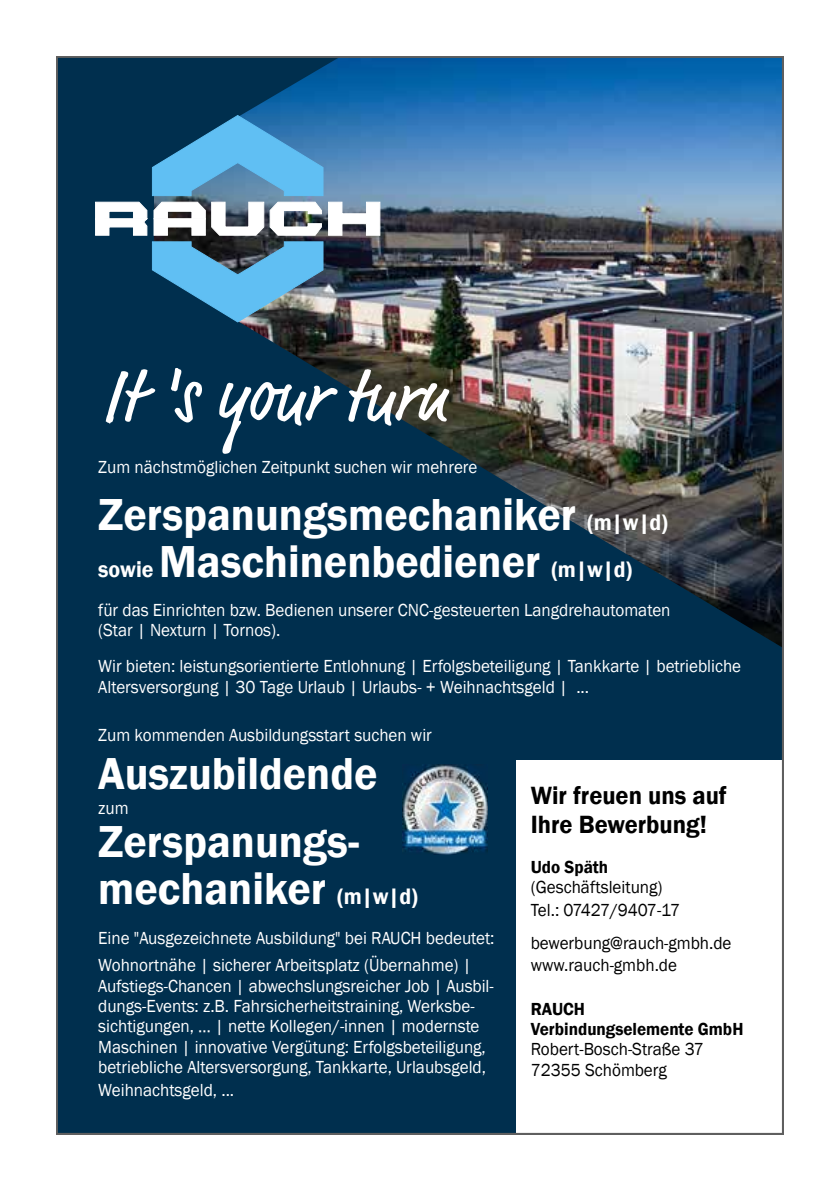
<style>
.page{position:relative;width:840px;height:1191px;background:#fff}
.page>*{position:absolute;margin:0;border:0;box-sizing:border-box;transform-origin:0 0}
.t1{font:76.8px "Market";color:#fff;scale:.95 1}
.t2{font:600 46px/47px "Franklin Gothic";color:#fff;scale:.95 1}
.t3{font:600 25.6px/29px "Franklin Gothic";color:#000;scale:.95 1}
.t4{font:18px/20.4px "Franklin Gothic";color:#fff;scale:.95 1}
.t5{font:18px/22.6px "Franklin Gothic";color:#000;scale:.95 1}
.t6{font:600 18px/20.4px "Franklin Gothic";color:#000;scale:.95 1}
.s1{font-size:23px}
</style>
<div class="page">
<img style="left:57px;top:57px;width:725px;height:1077px">
<img style="left:402px;top:764px;width:85px;height:90px">
<h1 class="t1" style="left:102px;top:350px;width:364px">It 's your turn</h1>
<p class="t4" style="left:98px;top:457px;width:400px">Zum nächstmöglichen Zeitpunkt suchen wir mehrere</p>
<h2 class="t2" style="left:98px;top:491px;width:601px">Zerspanungsmechaniker <span class="s1">(m|w|d) sowie</span> Maschinenbediener <span class="s1">(m|w|d)</span></h2>
<p class="t4" style="left:98px;top:600px;width:603px">für das Einrichten bzw. Bedienen unserer CNC-gesteuerten Langdrehautomaten (Star | Nexturn | Tornos).</p>
<p class="t4" style="left:98px;top:656px;width:678px">Wir bieten: leistungsorientierte Entlohnung | Erfolgsbeteiligung | Tankkarte | betriebliche<br>Altersversorgung | 30 Tage Urlaub | Urlaubs- + Weihnachtsgeld | ...</p>
<p class="t4" style="left:98px;top:725px;width:352px">Zum kommenden Ausbildungsstart suchen wir</p>
<h2 class="t2" style="left:98px;top:750px;width:295px">Auszubildende</h2>
<p class="t4" style="left:98px;top:798px;width:34px">zum</p>
<h2 class="t2" style="left:98px;top:819px;width:338px">Zerspanungs&shy;mechaniker <span class="s1">(m|w|d)</span></h2>
<p class="t4" style="left:98px;top:924px;width:418px;line-height:28px">Eine "Ausgezeichnete Ausbildung" bei RAUCH bedeutet:<br>Wohnortnähe | sicherer Arbeitsplatz (Übernahme) |</p>
<p class="t4" style="left:98px;top:976px;width:418px">Aufstiegs-Chancen | abwechslungsreicher Job | Ausbil&shy;dungs-Events: z.B. Fahrsicherheitstraining, Werksbe&shy;sichtigungen, … | nette Kollegen/-innen | modernste Maschinen | innovative Vergütung: Erfolgsbeteiligung, betriebliche Altersversorgung, Tankkarte, Urlaubsgeld,</p>
<p class="t4" style="left:98px;top:1080px;width:145px">Weihnachtsgeld, ...</p>
<h3 class="t3" style="left:530px;top:781px;width:208px">Wir freuen uns auf<br>Ihre Bewerbung!</h3>
<p class="t6" style="left:530px;top:856px;width:83px">Udo Späth</p>
<p class="t5" style="left:530px;top:876px;width:159px">(Geschäftsleitung)<br>Tel.: 07427/9407-17</p>
<p class="t5" style="left:530px;top:932px;width:213px">bewerbung@rauch-gmbh.de www.rauch-gmbh.de</p>
<p class="t6" style="left:530px;top:998px;width:225px">RAUCH<br>Verbindungselemente GmbH</p>
<p class="t5" style="left:530px;top:1039px;width:184px;line-height:20.2px">Robert-Bosch-Straße 37<br>72355 Schömberg</p>
</div>
